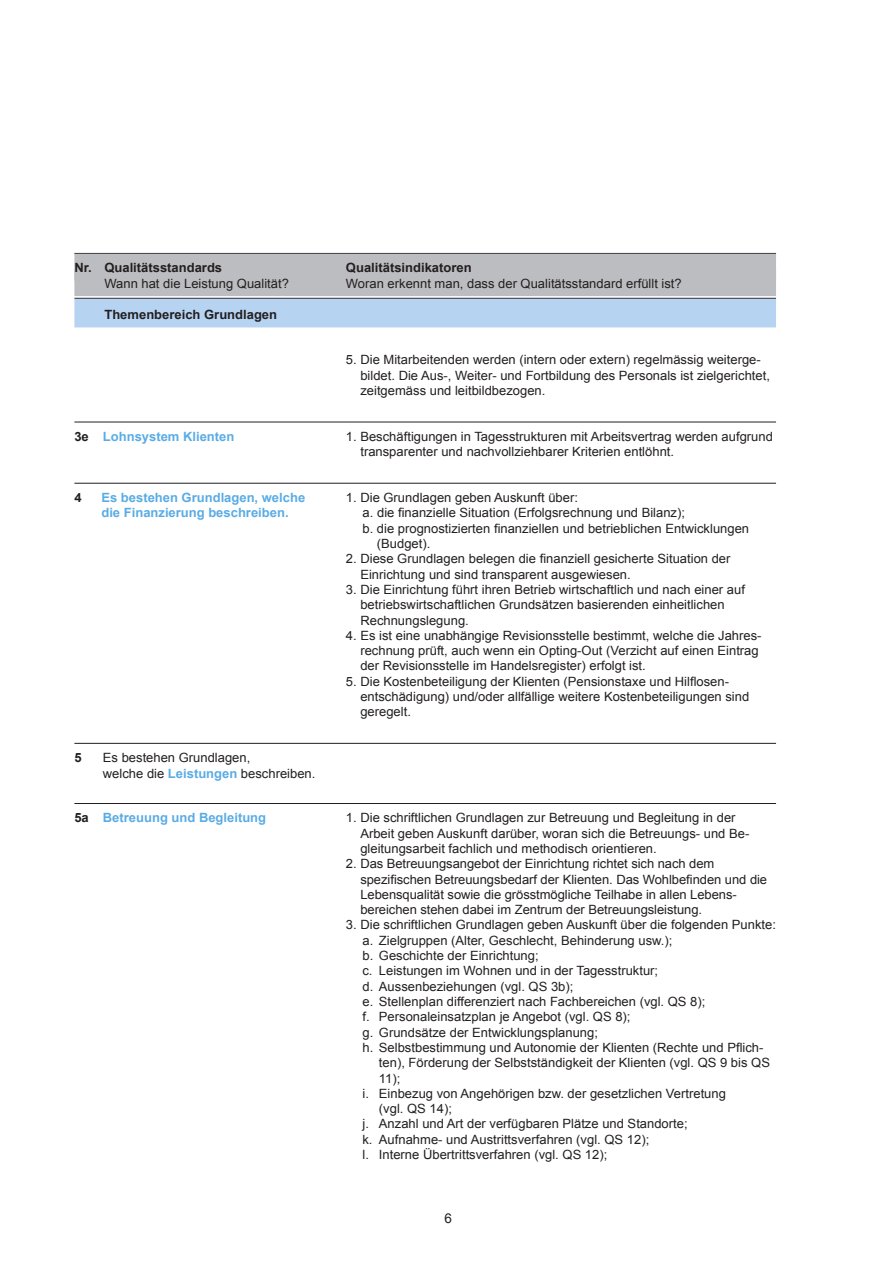
<style>
.page{position:relative;width:893px;height:1263px;background:#fff}
.page>*{position:absolute;margin:0;border:0;box-sizing:border-box;transform-origin:0 0}
.t1{font:13.5px "Arial";color:#231f20}
.fliesstext{font:12.75px/15.3px "Arial";color:#231f20}
.fliesstext-2{font:700 12.75px "Arial";color:#5aace5}
.Tabellentitel{font:12.75px "Arial";color:#231f20}
.Tabellentitel-2{font:700 12.75px "Arial";color:#231f20}
.Tabellenuntertitel{font:700 12.75px "Arial";color:#231f20}
.fliesstext-3{font:700 12.75px "Arial";color:#231f20}
.s1{color:#231f20}
.s2{font-weight:700;color:#5aace5}
</style>
<div class="page">
<hr style="left:74px;top:422px;width:702px;height:1px;background:#231f20">
<hr style="left:74px;top:483px;width:702px;height:1px;background:#231f20">
<hr style="left:74px;top:743px;width:702px;height:1px;background:#231f20">
<hr style="left:74px;top:803px;width:702px;height:1px;background:#231f20">
<hr style="left:74px;top:253px;width:702px;height:1px;background:#231f20">
<div style="left:74px;top:254px;width:702px;height:27px;background:#bcbdc0"></div>
<div style="left:74px;top:269px;width:702px;height:27px;background:#bcbdc0"></div>
<hr style="left:74px;top:298px;width:702px;height:1px;background:#231f20">
<div style="left:74px;top:299px;width:702px;height:28px;background:#b6d4f2"></div>
<p class="Tabellentitel-2" style="left:74px;top:261px;width:149px">Nr. Qualitätsstandards</p>
<p class="Tabellentitel-2" style="left:346px;top:261px;width:127px">Qualitätsindikatoren</p>
<p class="Tabellentitel" style="left:104px;top:276px;width:186px">Wann hat die Leistung Qualität?</p>
<p class="Tabellentitel" style="left:346px;top:276px;width:337px">Woran erkennt man, dass der Qualitätsstandard erfüllt ist?</p>
<p class="Tabellenuntertitel" style="left:104px;top:307px;width:174px">Themenbereich Grundlagen</p>
<p class="fliesstext" style="left:360px;top:352px;width:411px;text-indent:-14px">5. Die Mitarbeitenden werden (intern oder extern) regelmässig weiterge&shy;bildet. Die Aus-, Weiter- und Fortbildung des Personals ist zielgerichtet, zeitgemäss und leitbildbezogen.</p>
<p class="fliesstext-2" style="left:74px;top:429px;width:162px"><span class="s1">3e</span> Lohnsystem Klienten</p>
<p class="fliesstext" style="left:360px;top:429px;width:414px;text-indent:-14px">1. Beschäftigungen in Tagesstrukturen mit Arbeitsvertrag werden aufgrund transparenter und nachvollziehbarer Kriterien entlöhnt.</p>
<p class="fliesstext-3" style="left:74px;top:490px;width:9px">4</p>
<p class="fliesstext-2" style="left:101px;top:490px;width:205px">Es bestehen Grundlagen, welche</p>
<p class="fliesstext" style="left:346px;top:490px;width:234px">1. Die Grundlagen geben Auskunft über:</p>
<p class="fliesstext-2" style="left:101px;top:506px;width:189px">die Finanzierung beschreiben.</p>
<p class="fliesstext" style="left:362px;top:505px;width:324px">a. die finanzielle Situation (Erfolgsrechnung und Bilanz);</p>
<p class="fliesstext" style="left:377px;top:520px;width:374px;text-indent:-14px">b. die prognostizierten finanziellen und betrieblichen Entwicklungen (Budget).</p>
<p class="fliesstext" style="left:360px;top:551px;width:372px;text-indent:-14px">2. Diese Grundlagen belegen die finanziell gesicherte Situation der<br>Einrichtung und sind transparent ausgewiesen.</p>
<p class="fliesstext" style="left:360px;top:582px;width:386px;text-indent:-14px">3. Die Einrichtung führt ihren Betrieb wirtschaftlich und nach einer auf betriebswirtschaftlichen Grundsätzen basierenden einheitlichen<br>Rechnungslegung.</p>
<p class="fliesstext" style="left:360px;top:628px;width:403px;text-indent:-14px">4. Es ist eine unabhängige Revisionsstelle bestimmt, welche die Jahres&shy;rechnung prüft, auch wenn ein Opting-Out (Verzicht auf einen Eintrag der Revisionsstelle im Handelsregister) erfolgt ist.</p>
<p class="fliesstext" style="left:360px;top:673px;width:390px;text-indent:-14px">5. Die Kostenbeteiligung der Klienten (Pensionstaxe und Hilflosen&shy;entschädigung) und/oder allfällige weitere Kostenbeteiligungen sind geregelt.</p>
<p class="fliesstext-3" style="left:74px;top:750px;width:9px">5</p>
<p class="fliesstext" style="left:103px;top:750px;width:214px">Es bestehen Grundlagen,<br>welche die <span class="s2">Leistungen</span> beschreiben.</p>
<p class="fliesstext-2" style="left:74px;top:811px;width:193px"><span class="s1">5a</span> Betreuung und Begleitung</p>
<p class="fliesstext" style="left:360px;top:810px;width:390px;text-indent:-14px">1. Die schriftlichen Grundlagen zur Betreuung und Begleitung in der<br>Arbeit geben Auskunft darüber, woran sich die Betreuungs- und Be&shy;gleitungsarbeit fachlich und methodisch orientieren.</p>
<p class="fliesstext" style="left:360px;top:856px;width:408px;text-indent:-14px">2. Das Betreuungsangebot der Einrichtung richtet sich nach dem spezifischen Betreuungsbedarf der Klienten. Das Wohlbefinden und die Lebensqualität sowie die grösstmögliche Teilhabe in allen Lebens&shy;bereichen stehen dabei im Zentrum der Betreuungsleistung.</p>
<p class="fliesstext" style="left:346px;top:917px;width:432px">3. Die schriftlichen Grundlagen geben Auskunft über die folgenden Punkte:</p>
<p class="fliesstext" style="left:362px;top:933px;width:311px">a. Zielgruppen (Alter, Geschlecht, Behinderung usw.);</p>
<p class="fliesstext" style="left:362px;top:948px;width:178px">b. Geschichte der Einrichtung;</p>
<p class="fliesstext" style="left:362px;top:963px;width:297px">c. Leistungen im Wohnen und in der Tagesstruktur;</p>
<p class="fliesstext" style="left:362px;top:978px;width:212px">d. Aussenbeziehungen (vgl. QS 3b);</p>
<p class="fliesstext" style="left:362px;top:994px;width:344px">e. Stellenplan differenziert nach Fachbereichen (vgl. QS 8);</p>
<p class="fliesstext" style="left:362px;top:1009px;width:270px">f. Personaleinsatzplan je Angebot (vgl. QS 8);</p>
<p class="fliesstext" style="left:362px;top:1024px;width:237px">g. Grundsätze der Entwicklungsplanung;</p>
<p class="fliesstext" style="left:379px;top:1040px;width:393px;text-indent:-16px">h. Selbstbestimmung und Autonomie der Klienten (Rechte und Pflich&shy;ten), Förderung der Selbstständigkeit der Klienten (vgl. QS 9 bis QS<br>11);</p>
<p class="fliesstext" style="left:362px;top:1086px;width:365px">i. Einbezug von Angehörigen bzw. der gesetzlichen Vertretung</p>
<p class="fliesstext" style="left:379px;top:1101px;width:74px">(vgl. QS 14);</p>
<p class="fliesstext" style="left:362px;top:1116px;width:327px">j. Anzahl und Art der verfügbaren Plätze und Standorte;</p>
<p class="fliesstext" style="left:362px;top:1131px;width:288px">k. Aufnahme- und Austrittsverfahren (vgl. QS 12);</p>
<p class="fliesstext" style="left:362px;top:1147px;width:246px">l. Interne Übertrittsverfahren (vgl. QS 12);</p>
<p class="t1" style="left:445px;top:1211px;width:9px">6</p>
</div>
